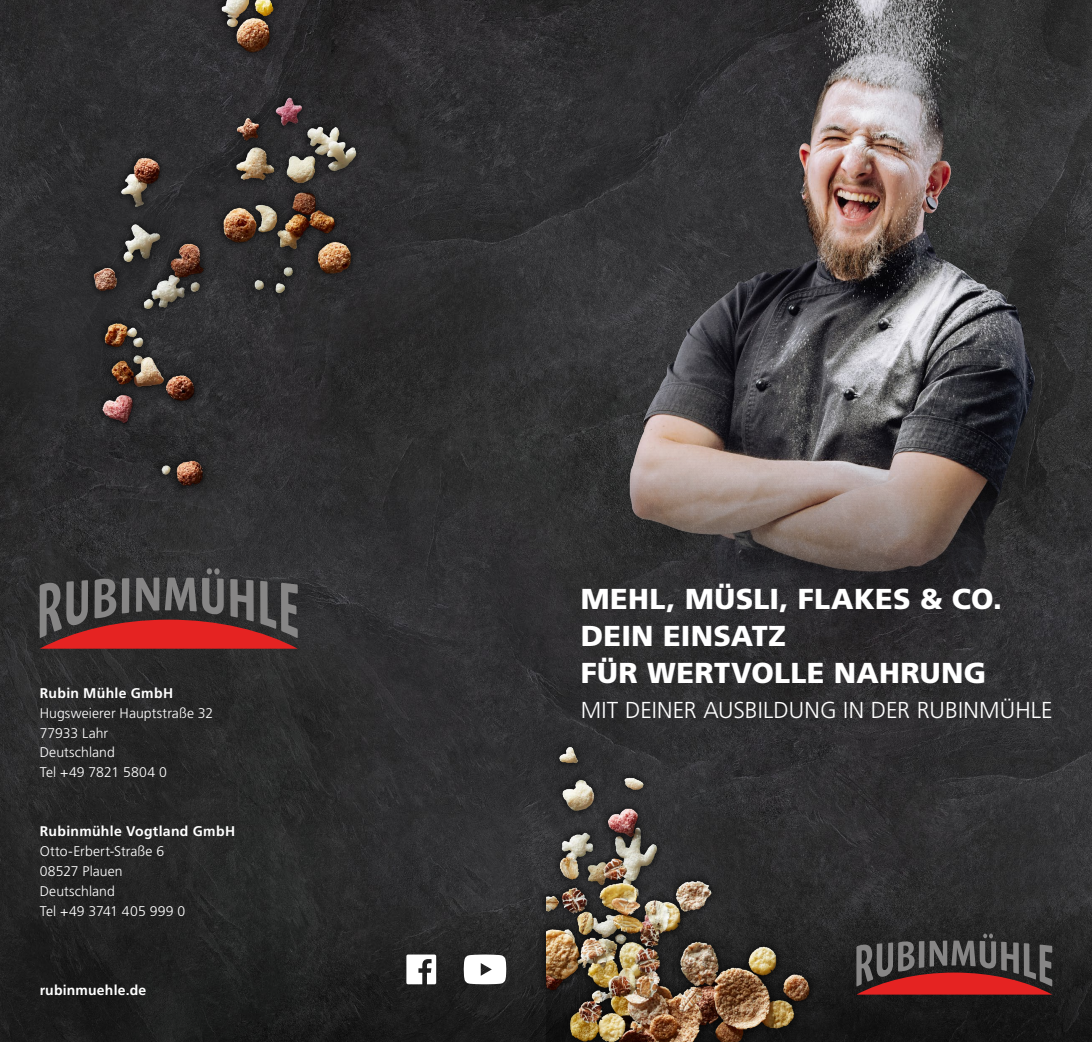
<style>
.page{position:relative;width:1092px;height:1042px;background:#fff}
.page>*{position:absolute;margin:0;border:0;box-sizing:border-box;transform-origin:0 0}
.t1{font:900 28.88px/36.9px "Frutiger LT Std";letter-spacing:.01em;color:#fff}
.t2{font:300 23.1px "Frutiger LT Std";letter-spacing:.005em;color:#fff}
.t3{font:300 14px/19.8px "Frutiger LT Std";letter-spacing:.005em;color:#fff}
.t4{font:700 14px "Frutiger LT Std";letter-spacing:.02em;color:#fff}
</style>
<div class="page">
<img style="left:0;top:0;width:1091px;height:906px">
<img style="left:0;top:906px;width:537px;height:136px">
<img style="left:61px;top:0;width:302px;height:561px">
<img style="left:818px;top:906px;width:273px;height:136px">
<svg style="left:40px;top:568px;width:258px;height:81px;background:#724242"></svg>
<div style="left:214px;top:568px;width:6px;height:7px;background:#878686;border-radius:50%"></div>
<svg style="left:406px;top:954px;width:30px;height:30px"></svg>
<svg style="left:463px;top:954px;width:43px;height:30px"></svg>
<div style="left:537px;top:739px;width:281px;height:303px;background:#000;opacity:.75"></div>
<img style="left:546px;top:744px;width:265px;height:298px">
<svg style="left:856px;top:933px;width:196px;height:61px;background:#6b3c3c"></svg>
<img style="left:592px;top:0;width:499px;height:640px">
<p class="t4" style="left:40px;top:685px;width:135px">Rubin Mühle GmbH</p>
<p class="t3" style="left:40px;top:703px;width:175px">Hugsweierer Hauptstraße 32<br>77933 Lahr<br>Deutschland<br>Tel +49 7821 5804 0</p>
<p class="t4" style="left:40px;top:823px;width:197px">Rubinmühle Vogtland GmbH</p>
<p class="t3" style="left:40px;top:841px;width:147px">Otto-Erbert-Straße 6<br>08527 Plauen<br>Deutschland<br>Tel +49 3741 405 999 0</p>
<p class="t4" style="left:40px;top:981px;width:108px">rubinmuehle.de</p>
<h1 class="t1" style="left:580px;top:581px;width:422px">MEHL, MÜSLI, FLAKES &amp; CO.<br>DEIN EINSATZ<br>FÜR WERTVOLLE NAHRUNG</h1>
<h2 class="t2" style="left:580px;top:696px;width:473px">MIT DEINER AUSBILDUNG IN DER RUBINMÜHLE</h2>
</div>
